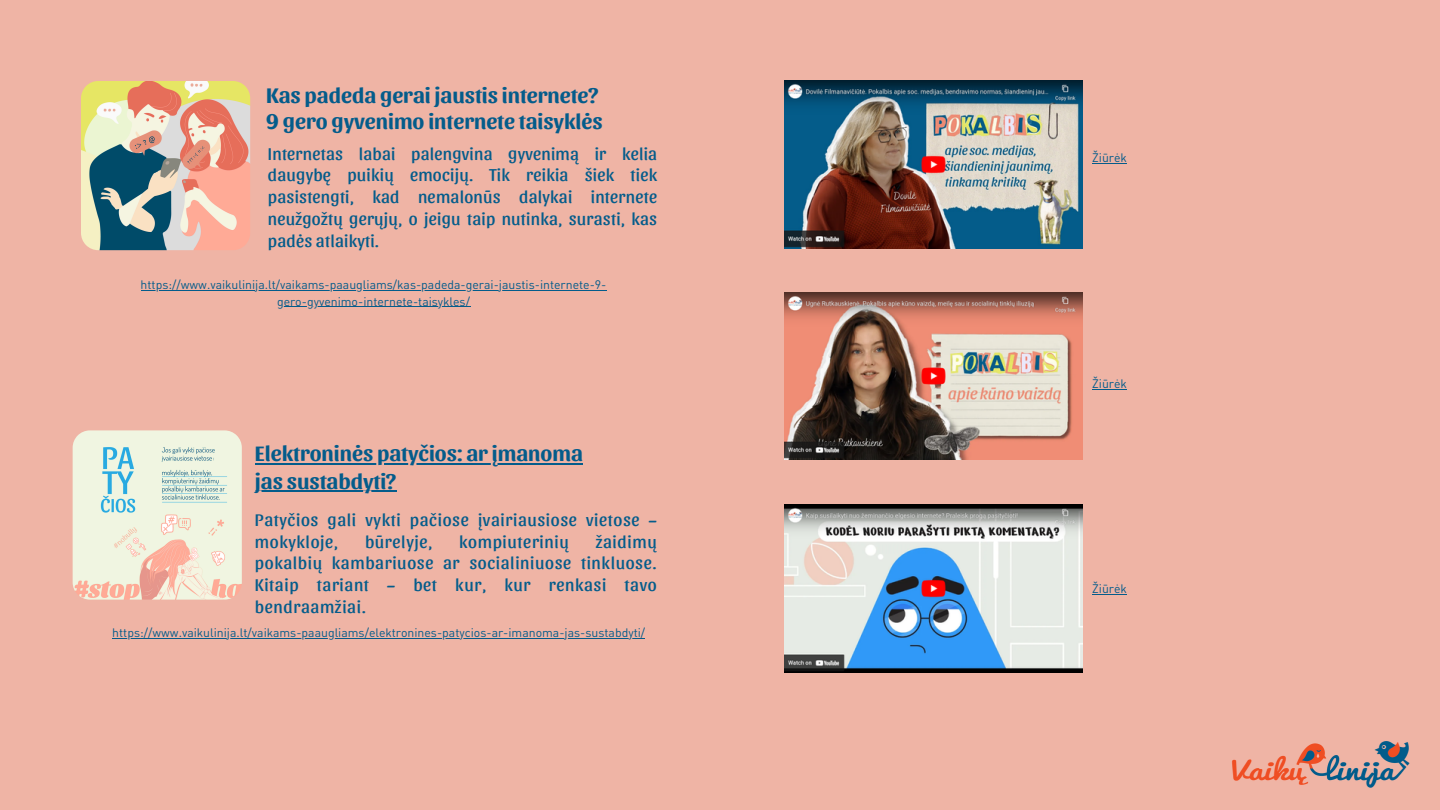
<style>
.page{position:relative;width:1440px;height:810px;background:#efb4a5}
.page>*{position:absolute;margin:0;border:0;box-sizing:border-box;transform-origin:0 0}
.t1{font:700 21.9px/26.2px "Sansita";color:#045c8b}
.t2{font:17.7px/21.8px "Sansita";letter-spacing:.035em;color:#045c8b;text-align:justify}
.t3{font:12.2px "DIN Round Pro";color:#045c8b}
</style>
<div class="page">
<img style="left:81px;top:81px;width:169px;height:169px">
<img style="left:73px;top:430px;width:169px;height:169px">
<img style="left:1232px;top:741px;width:178px;height:47px">
<hr style="left:141px;top:290px;width:465px;height:1px;background:#045c8b">
<hr style="left:277px;top:306px;width:193px;height:1px;background:#045c8b">
<hr style="left:255px;top:463px;width:328px;height:1px;background:#045c8b">
<hr style="left:255px;top:491px;width:141px;height:1px;background:#045c8b">
<hr style="left:112px;top:638px;width:533px;height:1px;background:#045c8b">
<img style="left:785px;top:81px;width:297px;height:167px">
<img style="left:785px;top:293px;width:297px;height:167px">
<img style="left:785px;top:505px;width:297px;height:167px">
<hr style="left:1092px;top:163px;width:35px;height:1px;background:#045c8b">
<hr style="left:1092px;top:389px;width:35px;height:1px;background:#045c8b">
<hr style="left:1092px;top:594px;width:35px;height:1px;background:#045c8b">
<p class="t1" style="left:266px;top:80px;width:338px">Kas padeda gerai jaustis internete?<br>9 gero gyvenimo internete taisyklės</p>
<p class="t2" style="left:268px;top:141px;width:391px">Internetas labai palengvina gyvenimą ir kelia daugybę puikių emocijų. Tik reikia šiek tiek pasistengti, kad nemalonūs dalykai internete neužgožtų gerųjų, o jeigu taip nutinka, surasti, kas padės atlaikyti.</p>
<h1 class="t3" style="left:141px;top:276px;width:467px">https://www.vaikulinija.lt/vaikams-paaugliams/kas-padeda-gerai-jaustis-internete-9-</h1>
<h2 class="t3" style="left:277px;top:293px;width:195px">gero-gyvenimo-internete-taisykles/</h2>
<p class="t1" style="left:255px;top:439px;width:329px">Elektroninės patyčios: ar įmanoma</p>
<p class="t1" style="left:255px;top:467px;width:143px">jas sustabdyti?</p>
<p class="t2" style="left:255px;top:508px;width:403px">Patyčios gali vykti pačiose įvairiausiose vietose – mokykloje,</p>
<p class="t2" style="left:255px;top:530px;width:403px;text-indent:341px">žaidimų pokalbių kambariuose ar socialiniuose tinkluose.<br>Kitaip tariant – bet kur, kur renkasi tavo bendraamžiai.</p>
<p class="t3" style="left:112px;top:625px;width:534px">https://www.vaikulinija.lt/vaikams-paaugliams/elektronines-patycios-ar-imanoma-jas-sustabdyti/</p>
<p class="t2" style="left:365px;top:529px;width:69px">būrelyje,</p>
<p class="t2" style="left:459px;top:529px;width:111px">kompiuterinių</p>
<p class="t3" style="left:1092px;top:149px;width:36px">Žiūrėk</p>
<p class="t3" style="left:1092px;top:375px;width:36px">Žiūrėk</p>
<p class="t3" style="left:1092px;top:580px;width:36px">Žiūrėk</p>
</div>
